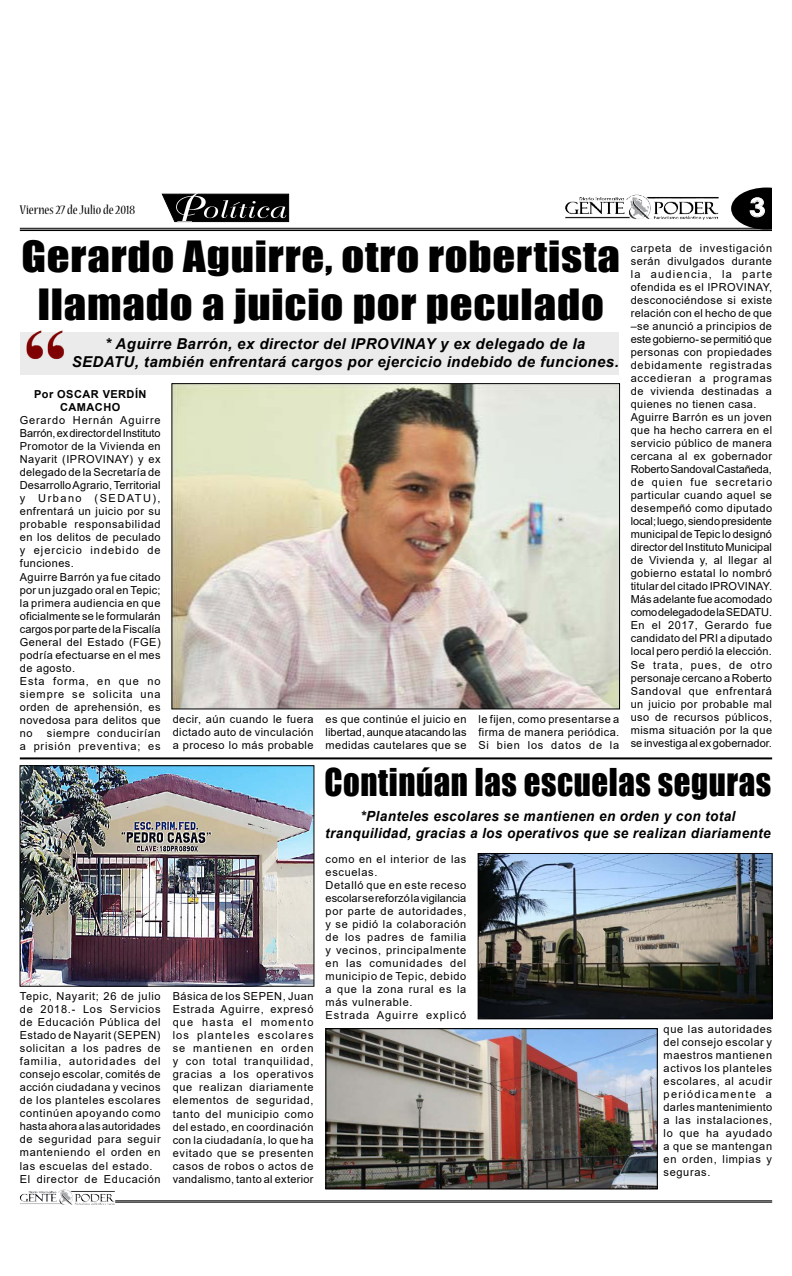
<style>
.page{position:relative;width:792px;height:1276px;background:#fff}
.page>*{position:absolute;margin:0;border:0;box-sizing:border-box;transform-origin:0 0}
.t1{font:39.5px/48.7px "Impact";letter-spacing:.015em;color:#000;text-align:center;scale:1.13 1}
.t2{font:35.2px "Impact";letter-spacing:.015em;color:#000;scale:.93 1}
.t3{font:700 25.2px "Century Gothic";color:#fff;scale:1.14 1}
.t4{font:italic 700 15px/18px "Arial";letter-spacing:.03em;color:#000;text-align:center}
.t5{font:italic 700 14px/16.8px "Arial";letter-spacing:.03em;color:#000;text-align:center}
.t6{font:condensed 14px "Nueva Std";color:#000;scale:1.07 1}
.t7{font:11px/13px "Arial";letter-spacing:.04em;color:#000;text-align:justify}
.t8{font:11px/13px "Arial";letter-spacing:.06em;color:#000}
.t9{font:11px/13px "Arial";letter-spacing:.065em;color:#000;text-align:right}
.t10{font:700 11px/13px "Arial";letter-spacing:.04em;color:#000;text-align:center}
</style>
<div class="page">
<svg style="left:731px;top:187px;width:41px;height:41px"></svg>
<hr style="left:20px;top:228px;width:752px;height:1px;background:#000">
<hr style="left:20px;top:229px;width:752px;height:2px;background:#000">
<img style="left:626px;top:195px;width:24px;height:20px">
<hr style="left:115px;top:1200px;width:657px;height:1px;background:#000">
<hr style="left:115px;top:1201px;width:657px;height:1px;background:#000">
<img style="left:58px;top:1189px;width:14px;height:13px">
<img style="left:173px;top:385px;width:445px;height:322px">
<div style="left:171px;top:383px;width:449px;height:326px;border:1px solid #000"></div>
<div style="left:20px;top:332px;width:599px;height:43px;background:#ebebec"></div>
<img style="left:26px;top:330px;width:38px;height:30px">
<svg style="left:161px;top:193px;width:129px;height:30px;background:#3e3e3e"></svg>
<hr style="left:20px;top:757px;width:752px;height:2px;background:#000">
<img style="left:22px;top:767px;width:290px;height:217px">
<div style="left:20px;top:765px;width:294px;height:221px;border:1px solid #000"></div>
<img style="left:480px;top:855px;width:291px;height:162px">
<div style="left:478px;top:853px;width:295px;height:166px;border:1px solid #000"></div>
<img style="left:327px;top:1030px;width:329px;height:157px">
<div style="left:325px;top:1028px;width:333px;height:161px;border:1px solid #000"></div>
<p class="t6" style="left:20px;top:204px;width:109px">Viernes 27 de Julio de 2018</p>
<h3 class="t3" style="left:749px;top:188px;width:16px">3</h3>
<h1 class="t1" style="left:22px;top:231px;width:531px">Gerardo Aguirre, otro robertista llamado a juicio por peculado</h1>
<h3 class="t4" style="left:72px;top:335px;width:549px">* Aguirre Barrón, ex director del IPROVINAY y ex delegado de la<br>SEDATU, también enfrentará cargos por ejercicio indebido de funciones.</h3>
<p class="t10" style="left:34px;top:388px;width:114px">Por OSCAR VERDÍN<br>CAMACHO</p>
<p class="t7" style="left:20px;top:414px;width:142px;text-align:left">Gerardo Hernán Aguirre<br>Barrón, ex director del Instituto<br>Promotor de la Vivienda en<br>Nayarit (IPROVINAY) y ex delegado de la Secretaría de<br>Desarrollo Agrario, Territorial y Urbano (SEDATU), enfrentará un juicio por su probable responsabilidad en los delitos de peculado y ejercicio indebido de funciones.<br>Aguirre Barrón ya fue citado por un juzgado oral en Tepic; la primera audiencia en que oficialmente se le formularán cargos por parte de la Fiscalía<br>General del Estado (FGE) podría efectuarse en el mes de agosto.<br>Esta forma, en que no siempre se solicita una orden de aprehensión, es novedosa para delitos que no</p>
<p class="t9" style="left:20px;top:726px;width:142px">siempre conducirían<br>a prisión preventiva; es</p>
<p class="t7" style="left:173px;top:712px;width:142px">decir, aún cuando le fuera dictado auto de vinculación a proceso lo más probable</p>
<p class="t7" style="left:326px;top:712px;width:142px">es que continúe el juicio en libertad, aunque atacando las medidas cautelares que se</p>
<p class="t7" style="left:478px;top:712px;width:142px">le fijen, como presentarse a firma de manera periódica.<br>Si bien los datos de la</p>
<p class="t7" style="left:631px;top:242px;width:143px;text-align:left">carpeta de investigación serán divulgados durante la audiencia, la parte ofendida es el IPROVINAY, desconociéndose si existe relación con el hecho de que –se anunció a principios de este gobierno- se permitió que personas con propiedades debidamente registradas accedieran a programas de vivienda destinadas a quienes no tienen casa.<br>Aguirre Barrón es un joven que ha hecho carrera en el servicio público de manera cercana al ex gobernador<br>Roberto Sandoval Castañeda, de quien fue secretario particular cuando aquel se desempeñó como diputado local; luego, siendo presidente municipal de Tepic lo designó director del Instituto Municipal de Vivienda y, al llegar al gobierno estatal lo nombró titular del citado IPROVINAY.<br>Más adelante fue acomodado como delegado de la SEDATU.<br>En el 2017, Gerardo fue candidato del PRI a diputado local pero perdió la elección.<br>Se trata, pues, de otro personaje cercano a Roberto<br>Sandoval que enfrentará un juicio por probable mal uso de recursos públicos, misma situación por la que se investiga al ex gobernador.</p>
<h2 class="t2" style="left:325px;top:755px;width:482px">Continúan las escuelas seguras</h2>
<p class="t8" style="left:20px;top:990px;width:142px">Tepic, Nayarit; 26 de julio de 2018.- Los Servicios de Educación Pública del<br>Estado de Nayarit (SEPEN) solicitan a los padres de familia, autoridades del consejo escolar, comités de acción ciudadana y vecinos de los planteles escolares continúen apoyando como hasta ahora a las autoridades de seguridad para seguir manteniendo el orden en las escuelas del estado.<br>El director de Educación</p>
<p class="t7" style="left:173px;top:990px;width:142px">Básica de los SEPEN, Juan Estrada Aguirre, expresó que hasta el momento los planteles escolares se mantienen en orden y con total tranquilidad, gracias a los operativos que realizan diariamente elementos de seguridad, tanto del municipio como del estado, en coordinación con la ciudadanía, lo que ha evitado que se presenten casos de robos o actos de vandalismo, tanto al exterior</p>
<p class="t5" style="left:325px;top:808px;width:447px">*Planteles escolares se mantienen en orden y con total tranquilidad, gracias a los operativos que se realizan diariamente</p>
<p class="t8" style="left:326px;top:852px;width:142px">como en el interior de las escuelas.<br>Detalló que en este receso escolar se reforzó la vigilancia por parte de autoridades, y se pidió la colaboración de los padres de familia y vecinos, principalmente en las comunidades del municipio de Tepic, debido a que la zona rural es la más vulnerable.<br>Estrada Aguirre explicó</p>
<p class="t7" style="left:664px;top:1022px;width:110px">que las autoridades del consejo escolar y maestros mantienen activos los planteles escolares, al acudir periódicamente a darles mantenimiento a las instalaciones, lo que ha ayudado a que se mantengan en orden, limpias y seguras.</p>
</div>
